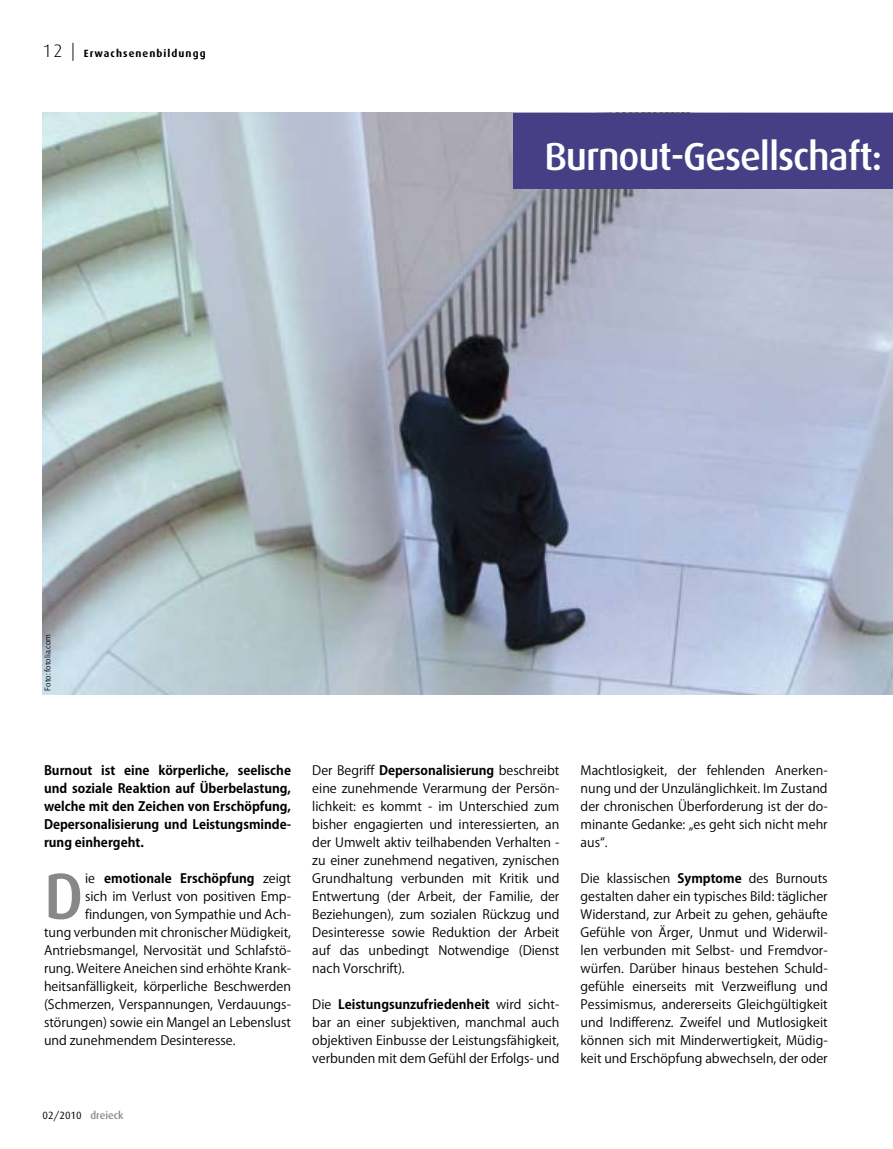
<style>
.page{position:relative;width:893px;height:1149px;background:#fff}
.page>*{position:absolute;margin:0;border:0;box-sizing:border-box;transform-origin:0 0}
.t1{font:500 65.1px "Dax";color:#87888a}
.t2{font:500 39px "Dax";letter-spacing:-.03em;color:#fff}
.t3{font:12.75px/18px "Koz Go Pro";color:#000;text-align:justify}
.t4{font:700 12.75px/18px "Koz Go Pro";color:#000;text-align:justify}
.t5{font:700 10.5px "Dax";letter-spacing:.1em;color:#000}
.t6{font:10.5px "Dax";color:#000}
.t7{font:7.5px "Koz Go Pro";color:#000}
.s1{font-weight:300;font-size:18px}
.s2{font-weight:400}
.s3{font-weight:500;color:#87888a}
.s4{font-weight:700}
</style>
<div class="page">
<img style="left:43px;top:113px;width:850px;height:581px">
<div style="left:513px;top:113px;width:380px;height:75px;background:#463f85"></div>
<p class="t5" style="left:43px;top:47px;width:165px"><span class="s1">12 |</span> Erwachsenenbildungg</p>
<h2 class="t2" style="left:544px;top:134px;width:339px">Burnout-Gesellschaft:</h2>
<p class="t7" style="left:43px;top:690px;width:58px;rotate:-90deg">Foto: fotolia.com</p>
<p class="t4" style="left:44px;top:761px;width:249px">Burnout ist eine körperliche, seelische und soziale Reaktion auf Überbelastung, welche mit den Zeichen von Erschöpfung, Depersonalisierung und Leistungsminde&shy;rung einhergeht.</p>
<h1 class="t1" style="left:44px;top:859px;width:41px">D</h1>
<p class="t4" style="left:85px;top:869px;width:207px"><span class="s2">ie</span> emotionale Erschöpfung <span class="s2">zeigt</span></p>
<p class="t3" style="left:85px;top:887px;width:207px">sich im Verlust von positiven Emp-</p>
<p class="t3" style="left:85px;top:905px;width:207px">findungen, von Sympathie und Ach-</p>
<p class="t3" style="left:44px;top:923px;width:249px">tung verbunden mit chronischer Müdigkeit,</p>
<p class="t3" style="left:44px;top:941px;width:249px">Antriebsmangel, Nervosität und Schlafstö-</p>
<p class="t3" style="left:44px;top:959px;width:249px">rung. Weitere Aneichen sind erhöhte Krank-</p>
<p class="t3" style="left:44px;top:977px;width:249px">heitsanfälligkeit, körperliche Beschwerden</p>
<p class="t3" style="left:44px;top:995px;width:249px">(Schmerzen, Verspannungen, Verdauungs-</p>
<p class="t3" style="left:44px;top:1013px;width:249px">störungen) sowie ein Mangel an Lebenslust</p>
<p class="t3" style="left:44px;top:1031px;width:193px">und zunehmendem Desinteresse.</p>
<p class="t6" style="left:43px;top:1108px;width:82px">02/2010 <span class="s3">dreieck</span></p>
<p class="t3" style="left:312px;top:761px;width:249px">Der Begriff <span class="s4">Depersonalisierung</span> beschreibt eine zunehmende Verarmung der Persön&shy;lichkeit: es kommt - im Unterschied zum bisher engagierten und interessierten, an der Umwelt aktiv teilhabenden Verhalten - zu einer zunehmend negativen, zynischen Grundhaltung verbunden mit Kritik und Entwertung (der Arbeit, der Familie, der Beziehungen), zum sozialen Rückzug und Desinteresse sowie Reduktion der Arbeit auf das unbedingt Notwendige (Dienst nach Vorschrift).</p>
<p class="t3" style="left:312px;top:995px;width:249px">Die <span class="s4">Leistungsunzufriedenheit</span> wird sicht&shy;bar an einer subjektiven, manchmal auch objektiven Einbusse der Leistungsfähigkeit, verbunden mit dem Gefühl der Erfolgs- und</p>
<p class="t3" style="left:581px;top:761px;width:249px">Machtlosigkeit, der fehlenden Anerken&shy;nung und der Unzulänglichkeit. Im Zustand der chronischen Überforderung ist der do&shy;minante Gedanke: „es geht sich nicht mehr aus“.</p>
<p class="t3" style="left:581px;top:869px;width:249px">Die klassischen <span class="s4">Symptome</span> des Burnouts gestalten daher ein typisches Bild: täglicher Widerstand, zur Arbeit zu gehen, gehäufte Gefühle von Ärger, Unmut und Widerwil&shy;len verbunden mit Selbst- und Fremdvor&shy;würfen. Darüber hinaus bestehen Schuld&shy;gefühle einerseits mit Verzweiflung und Pessimismus, andererseits Gleichgültigkeit und Indifferenz. Zweifel und Mutlosigkeit können sich mit Minderwertigkeit, Müdig&shy;keit und Erschöpfung abwechseln, der oder</p>
</div>
